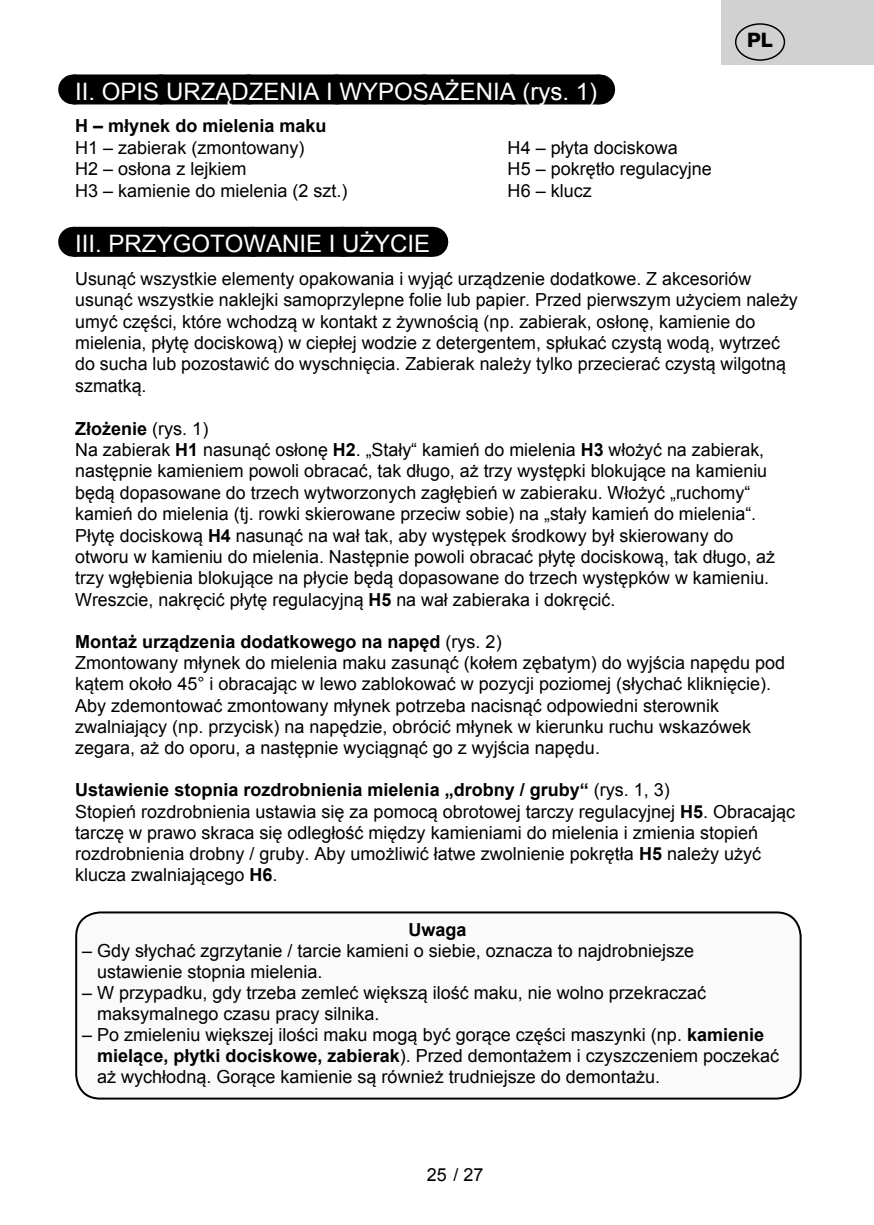
<style>
.page{position:relative;width:874px;height:1225px;background:#fff}
.page>*{position:absolute;margin:0;border:0;box-sizing:border-box;transform-origin:0 0}
.t1{font:24px "Arial";color:#fff}
.t2{font:800 20px "Helvetica Neue OT";color:#000}
.t3{font:18px/21.4px "Arial";color:#000}
.t4{font:700 18px "Arial";color:#000}
.s1{font-weight:700}
</style>
<div class="page">
<div style="left:73px;top:74px;width:526px;height:30px;background:#000"></div>
<svg style="left:161px;top:74px;width:394px;height:1px"></svg>
<hr style="left:599px;top:74px;width:1px;height:30px;background:#000">
<div style="left:73px;top:227px;width:359px;height:30px;background:#000"></div>
<svg style="left:164px;top:256px;width:223px;height:1px"></svg>
<hr style="left:432px;top:227px;width:1px;height:30px;background:#000">
<div style="left:76px;top:912px;width:724px;height:186px;background:#fafafa;border-radius:24px"></div>
<div style="left:75px;top:911px;width:726px;height:188px;border:2px solid #000;border-radius:24px"></div>
<div style="left:721px;top:0;width:152px;height:65px;background:#d1d1d1"></div>
<div style="left:734px;top:23px;width:50px;height:38px;border:1px solid #000;border-radius:50%"></div>
<p class="t2" style="left:746px;top:28px;width:27px">PL</p>
<h1 class="t1" style="left:75px;top:75px;width:523px">II. OPIS URZĄDZENIA I WYPOSAŻENIA (rys. 1)</h1>
<p class="t4" style="left:75px;top:113px;width:253px">H – młynek do mielenia maku</p>
<p class="t3" style="left:75px;top:137px;width:231px">H1 – zabierak (zmontowany)</p>
<p class="t3" style="left:507px;top:137px;width:172px">H4 – płyta dociskowa</p>
<p class="t3" style="left:75px;top:158px;width:173px">H2 – osłona z lejkiem</p>
<p class="t3" style="left:507px;top:158px;width:206px">H5 – pokrętło regulacyjne</p>
<p class="t3" style="left:75px;top:179px;width:274px">H3 – kamienie do mielenia (2 szt.)</p>
<p class="t3" style="left:507px;top:179px;width:86px">H6 – klucz</p>
<h1 class="t1" style="left:75px;top:227px;width:356px">III. PRZYGOTOWANIE I UŻYCIE</h1>
<p class="t3" style="left:75px;top:268px;width:723px">Usunąć wszystkie elementy opakowania i wyjąć urządzenie dodatkowe. Z akcesoriów usunąć wszystkie naklejki samoprzylepne folie lub papier. Przed pierwszym użyciem należy umyć części, które wchodzą w kontakt z żywnością (np. zabierak, osłonę, kamienie do mielenia, płytę dociskową) w ciepłej wodzie z detergentem, spłukać czystą wodą, wytrzeć do sucha lub pozostawić do wyschnięcia. Zabierak należy tylko przecierać czystą wilgotną szmatką.</p>
<p class="t3" style="left:75px;top:417px;width:701px"><span class="s1">Złożenie</span> (rys. 1)<br>Na zabierak <span class="s1">H1</span> nasunąć osłonę <span class="s1">H2</span>. „Stały“ kamień do mielenia <span class="s1">H3</span> włożyć na zabierak, następnie kamieniem powoli obracać, tak długo, aż trzy występki blokujące na kamieniu będą dopasowane do trzech wytworzonych zagłębień w zabieraku. Włożyć „ruchomy“ kamień do mielenia (tj. rowki skierowane przeciw sobie) na „stały kamień do mielenia“.<br>Płytę dociskową <span class="s1">H4</span> nasunąć na wał tak, aby występek środkowy był skierowany do otworu w kamieniu do mielenia. Następnie powoli obracać płytę dociskową, tak długo, aż trzy wgłębienia blokujące na płycie będą dopasowane do trzech występków w kamieniu.<br>Wreszcie, nakręcić płytę regulacyjną <span class="s1">H5</span> na wał zabieraka i dokręcić.</p>
<p class="t3" style="left:75px;top:631px;width:711px"><span class="s1">Montaż urządzenia dodatkowego na napęd</span> (rys. 2)<br>Zmontowany młynek do mielenia maku zasunąć (kołem zębatym) do wyjścia napędu pod kątem około 45° i obracając w lewo zablokować w pozycji poziomej (słychać kliknięcie).<br>Aby zdemontować zmontowany młynek potrzeba nacisnąć odpowiedni sterownik zwalniający (np. przycisk) na napędzie, obrócić młynek w kierunku ruchu wskazówek zegara, aż do oporu, a następnie wyciągnąć go z wyjścia napędu.</p>
<p class="t3" style="left:75px;top:779px;width:721px"><span class="s1">Ustawienie stopnia rozdrobnienia mielenia „drobny / gruby“</span> (rys. 1, 3)<br>Stopień rozdrobnienia ustawia się za pomocą obrotowej tarczy regulacyjnej <span class="s1">H5</span>. Obracając tarczę w prawo skraca się odległość między kamieniami do mielenia i zmienia stopień rozdrobnienia drobny / gruby. Aby umożliwić łatwe zwolnienie pokrętła <span class="s1">H5</span> należy użyć klucza zwalniającego <span class="s1">H6</span>.</p>
<p class="t4" style="left:408px;top:916px;width:60px">Uwaga</p>
<p class="t3" style="left:97px;top:939px;width:598px;text-indent:-15px">– Gdy słychać zgrzytanie / tarcie kamieni o siebie, oznacza to najdrobniejsze ustawienie stopnia mielenia.</p>
<p class="t3" style="left:97px;top:982px;width:610px;text-indent:-15px">– W przypadku, gdy trzeba zemleć większą ilość maku, nie wolno przekraczać maksymalnego czasu pracy silnika.</p>
<p class="t3" style="left:97px;top:1024px;width:683px;text-indent:-15px">– Po zmieleniu większej ilości maku mogą być gorące części maszynki (np. <span class="s1">kamienie mielące, płytki dociskowe, zabierak</span>). Przed demontażem i czyszczeniem poczekać aż wychłodną. Gorące kamienie są również trudniejsze do demontażu.</p>
<p class="t3" style="left:427px;top:1164px;width:58px">25 / 27</p>
</div>
